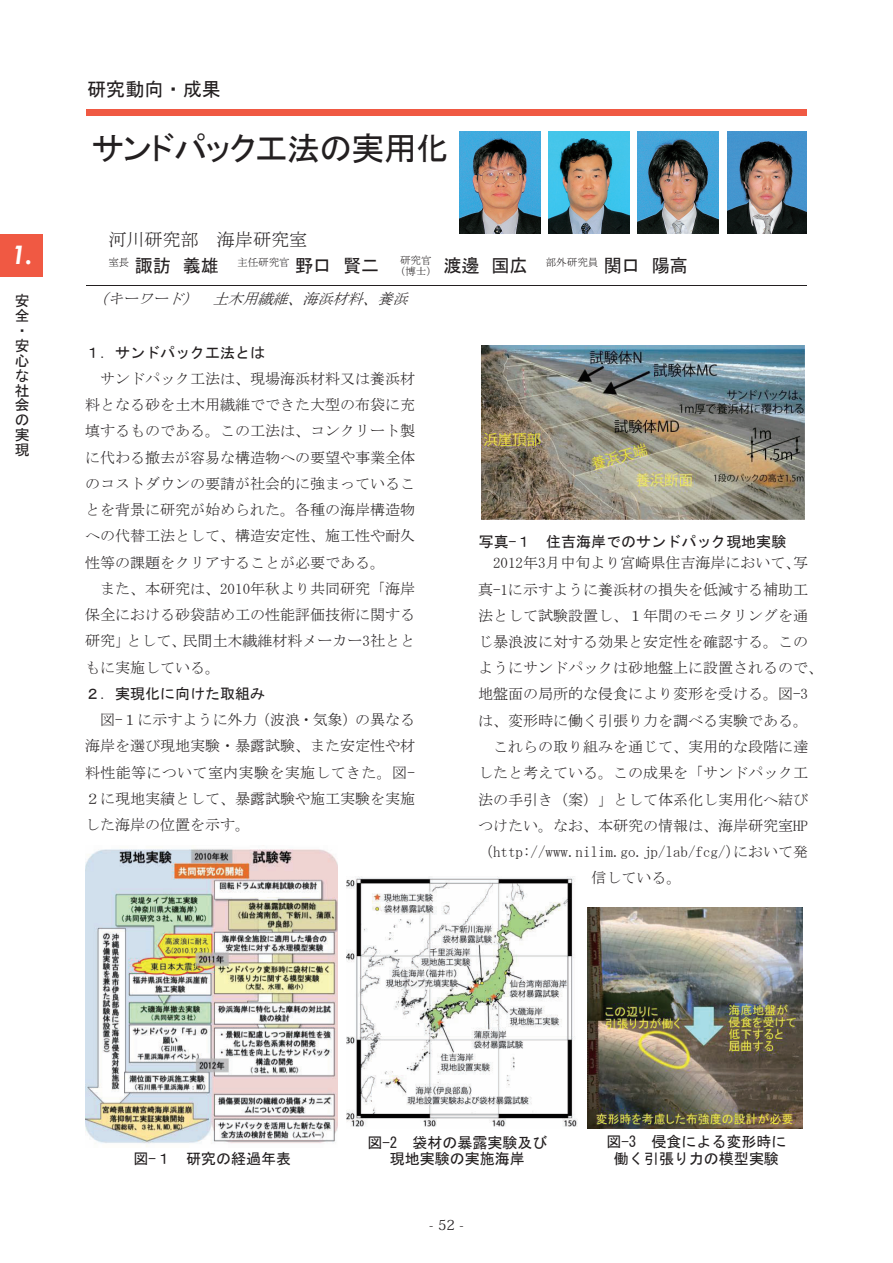
<style>
.page{position:relative;width:893px;height:1263px;background:#fff}
.page>*{position:absolute;margin:0;border:0;box-sizing:border-box;transform-origin:0 0}
.t1{font:33px "MS Gothic";letter-spacing:-.005em;color:#231f20;scale:.9 1}
.t2{font:33px "MS P Gothic";letter-spacing:-.025em;color:#231f20}
.t3{font:italic 700 25.5px "Century Gothic";color:#fff}
.t4{font:19.2px "MS Gothic";color:#231f20}
.t5{font:18px "MS P Gothic";color:#231f20}
.t6{font:18px "MS Mincho";color:#231f20}
.t7{font:15px/26.2px "MS Mincho";color:#231f20;text-align:justify}
.t8{font:15px/16.4px "MS Gothic";color:#231f20;text-align:center}
.t9{font:italic 15px "MS Mincho";color:#231f20}
.t10{font:14.85px/14.9px "MS Gothic";color:#231f20}
.t11{font:13.8px "Koz Min Pro";color:#231f20}
.t12{font:10.5px "MS Mincho";color:#231f20}
.s1{font-family:"MS P Gothic";font-size:18px}
.s2{font-family:"MS Gothic";font-size:18px}
</style>
<div class="page">
<hr style="left:86px;top:285px;width:729px;height:1px;background:#231f20">
<img style="left:85px;top:849px;width:253px;height:298px">
<img style="left:346px;top:876px;width:232px;height:251px">
<img style="left:588px;top:908px;width:214px;height:220px">
<img style="left:481px;top:346px;width:324px;height:174px">
<img style="left:459px;top:132px;width:81px;height:102px">
<img style="left:638px;top:132px;width:81px;height:102px">
<img style="left:549px;top:132px;width:80px;height:102px">
<img style="left:727px;top:132px;width:80px;height:102px">
<div style="left:0;top:234px;width:43px;height:42px;background:#f05943"></div>
<div style="left:85px;top:109px;width:723px;height:7px;background:#f05943"></div>
<div style="left:808px;top:106px;width:17px;height:213px;background:#fff"></div>
<h2 class="t3" style="left:12px;top:236px;width:23px">1.</h2>
<p class="t10" style="left:15px;top:293px;width:16px">安全・安心な社会の実現</p>
<p class="t4" style="left:87px;top:80px;width:135px">研究動向・成果</p>
<h1 class="t2" style="left:91px;top:132px;width:359px">サンドパック工法の実用化</h1>
<h1 class="t1" style="left:92px;top:142px;width:397px">サンドパック工法の実用化</h1>
<p class="t6" style="left:108px;top:230px;width:218px">河川研究部　海岸研究室　</p>
<p class="t12" style="left:108px;top:257px;width:325px">室長 <span class="s1">諏訪　義雄</span> 主任研究官 <span class="s1">野口　賢二</span> 研究官</p>
<p class="t5" style="left:395px;top:257px;width:295px"><sub>（博士）</sub> 渡邊　国広 <sup>部外研究員</sup> 関口　陽高</p>
<p class="t12" style="left:376px;top:262px;width:299px">研究官（博士）<span class="s2">渡邊国広</span> 交流研究員<span class="s2">関口陽高</span></p>
<p class="t9" style="left:92px;top:291px;width:322px">（キーワード） 土木用繊維、海浜材料、養浜</p>
<p class="t8" style="left:85px;top:344px;width:182px">１．サンドパック工法とは</p>
<p class="t7" style="left:85px;top:365px;width:332px;text-indent:15px">サンドパック工法は、現場海浜材料又は養浜材料となる砂を土木用繊維でできた大型の布袋に充填するものである。この工法は、コンクリート製に代わる撤去が容易な構造物への要望や事業全体のコストダウンの要請が社会的に強まっていることを背景に研究が始められた。各種の海岸構造物への代替工法として、構造安定性、施工性や耐久性等の課題をクリアすることが必要である。</p>
<p class="t7" style="left:85px;top:575px;width:332px;text-indent:15px">また、本研究は、2010年秋より共同研究「海岸保全における砂袋詰め工の性能評価技術に関する研究」として、民間土木繊維材料メーカー3社とともに実施している。</p>
<p class="t8" style="left:85px;top:685px;width:182px">２．実現化に向けた取組み</p>
<p class="t7" style="left:85px;top:707px;width:332px;text-indent:15px">図-１に示すように外力（波浪・気象）の異なる海岸を選び現地実験・暴露試験、また安定性や材料性能等について室内実験を実施してきた。図-２に現地実績として、暴露試験や施工実験を実施した海岸の位置を示す。</p>
<p class="t8" style="left:479px;top:533px;width:309px">写真-１ 住吉海岸でのサンドパック現地実験</p>
<p class="t7" style="left:493px;top:550px;width:317px">2012年3月中旬より宮崎県住吉海岸において、写</p>
<p class="t7" style="left:478px;top:576px;width:332px">真-1に示すように養浜材の損失を低減する補助工</p>
<p class="t7" style="left:478px;top:602px;width:332px">法として試験設置し、１年間のモニタリングを通</p>
<p class="t7" style="left:478px;top:628px;width:332px">じ暴浪波に対する効果と安定性を確認する。この</p>
<p class="t7" style="left:478px;top:655px;width:347px">ようにサンドパックは砂地盤上に設置されるので、</p>
<p class="t7" style="left:478px;top:681px;width:332px">地盤面の局所的な侵食により変形を受ける。図-3</p>
<p class="t7" style="left:478px;top:707px;width:332px">は、変形時に働く引張り力を調べる実験である。</p>
<p class="t7" style="left:493px;top:733px;width:317px">これらの取り組みを通じて、実用的な段階に達</p>
<p class="t7" style="left:478px;top:760px;width:332px">したと考えている。この成果を「サンドパック工</p>
<p class="t7" style="left:478px;top:786px;width:332px">法の手引き（案）」として体系化し実用化へ結び</p>
<p class="t7" style="left:478px;top:812px;width:332px">つけたい。なお、本研究の情報は、海岸研究室HP</p>
<p class="t7" style="left:478px;top:838px;width:332px">（http://www.nilim.go.jp/lab/fcg/）において発</p>
<p class="t7" style="left:591px;top:865px;width:92px">信している。</p>
<p class="t8" style="left:134px;top:1150px;width:159px">図-１ 研究の経過年表</p>
<p class="t8" style="left:367px;top:1134px;width:182px">図-2 袋材の暴露実験及び現地実験の実施海岸</p>
<p class="t8" style="left:606px;top:1133px;width:182px">図-3 侵食による変形時に働く引張り力の模型実験</p>
<p class="t11" style="left:429px;top:1215px;width:36px">- 52 -</p>
</div>
